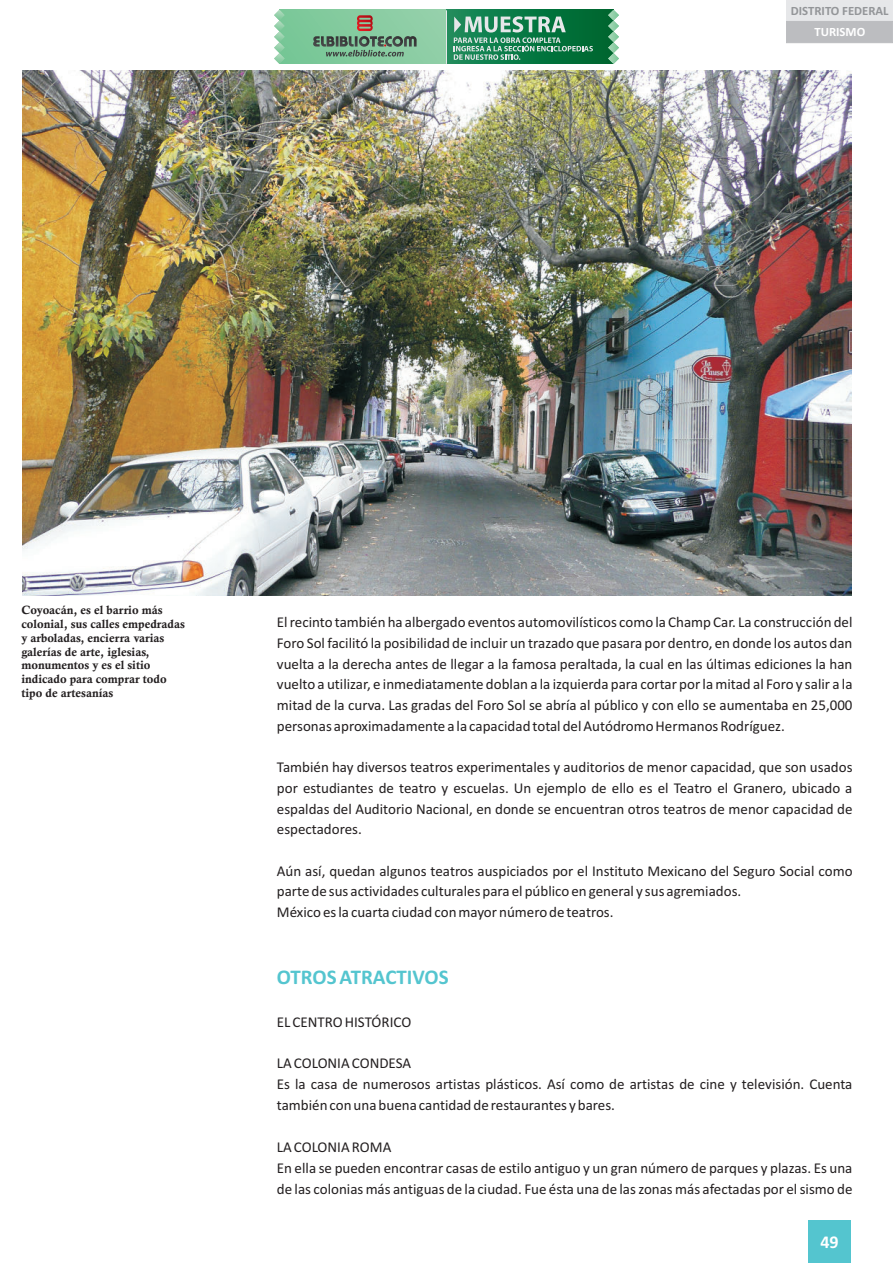
<style>
.page{position:relative;width:893px;height:1263px;background:#fff}
.page>*{position:absolute;margin:0;border:0;box-sizing:border-box;transform-origin:0 0}
.t1{font:700 21px "Calibri";color:#54c5cf}
.t2{font:700 18px "Calibri";color:#fff}
.t3{font:15px/20.7px "Calibri";color:#231f20}
.t4{font:700 12.75px "Calibri";color:#939598}
.t5{font:700 12.75px "Calibri";color:#fff}
.t6{font:700 12px/13.8px "Calis MT Bol";color:#231f20}
</style>
<div class="page">
<div style="left:786px;top:0;width:107px;height:22px;background:#e6e7e9"></div>
<div style="left:786px;top:21px;width:107px;height:22px;background:#bcbdc0"></div>
<div style="left:808px;top:1220px;width:42px;height:43px;background:#54c5cf"></div>
<img style="left:23px;top:71px;width:829px;height:524px">
<svg style="left:285px;top:10px;width:161px;height:54px;background:#85cba0"></svg>
<svg style="left:318px;top:398px;width:59px;height:25px"></svg>
<svg style="left:377px;top:398px;width:7px;height:25px"></svg>
<svg style="left:388px;top:398px;width:34px;height:25px"></svg>
<svg style="left:425px;top:398px;width:7px;height:25px"></svg>
<img style="left:435px;top:397px;width:145px;height:27px">
<div style="left:446px;top:10px;width:168px;height:54px;background:linear-gradient(to right,#1a8c5b,#00642b)"></div>
<svg style="left:274px;top:10px;width:11px;height:54px"></svg>
<svg style="left:608px;top:10px;width:11px;height:54px"></svg>
<svg style="left:312px;top:15px;width:105px;height:42px;background:#7aa887"></svg>
<svg style="left:454px;top:16px;width:139px;height:44px;background:#469671"></svg>
<hr style="left:446px;top:10px;width:1px;height:54px;background:#e6e7e9">
<p class="t4" style="left:791px;top:5px;width:99px">DISTRITO FEDERAL</p>
<p class="t5" style="left:814px;top:26px;width:52px">TURISMO</p>
<p class="t6" style="left:21px;top:604px;width:165px">Coyoacán, es el barrio más colonial, sus calles empedradas y arboladas, encierra varias galerías de arte, iglesias, monumentos y es el sitio indicado para comprar todo tipo de artesanías</p>
<p class="t3" style="left:277px;top:613px;width:577px;text-align:justify">El recinto también ha albergado eventos automovilísticos como la Champ Car. La construcción del Foro Sol facilitó la posibilidad de incluir un trazado que pasara por dentro, en donde los autos dan vuelta a la derecha antes de llegar a la famosa peraltada, la cual en las últimas ediciones la han vuelto a utilizar, e inmediatamente doblan a la izquierda para cortar por la mitad al Foro y salir a la mitad de la curva. Las gradas del Foro Sol se abría al público y con ello se aumentaba en 25,000 personas aproximadamente a la capacidad total del Autódromo Hermanos Rodríguez.</p>
<p class="t3" style="left:277px;top:758px;width:577px;text-align:justify">También hay diversos teatros experimentales y auditorios de menor capacidad, que son usados por estudiantes de teatro y escuelas. Un ejemplo de ello es el Teatro el Granero, ubicado a espaldas del Auditorio Nacional, en donde se encuentran otros teatros de menor capacidad de espectadores.</p>
<p class="t3" style="left:277px;top:861px;width:577px">Aún así, quedan algunos teatros auspiciados por el Instituto Mexicano del Seguro Social como parte de sus actividades culturales para el público en general y sus agremiados.<br>México es la cuarta ciudad con mayor número de teatros.</p>
<h1 class="t1" style="left:277px;top:968px;width:173px">OTROS ATRACTIVOS</h1>
<p class="t3" style="left:277px;top:1013px;width:136px">EL CENTRO HISTÓRICO</p>
<p class="t3" style="left:277px;top:1054px;width:577px">LA COLONIA CONDESA<br>Es la casa de numerosos artistas plásticos. Así como de artistas de cine y televisión. Cuenta también con una buena cantidad de restaurantes y bares.</p>
<p class="t3" style="left:277px;top:1138px;width:577px">LA COLONIA ROMA<br>En ella se pueden encontrar casas de estilo antiguo y un gran número de parques y plazas. Es una de las colonias más antiguas de la ciudad. Fue ésta una de las zonas más afectadas por el sismo de</p>
<p class="t2" style="left:820px;top:1234px;width:20px">49</p>
</div>
